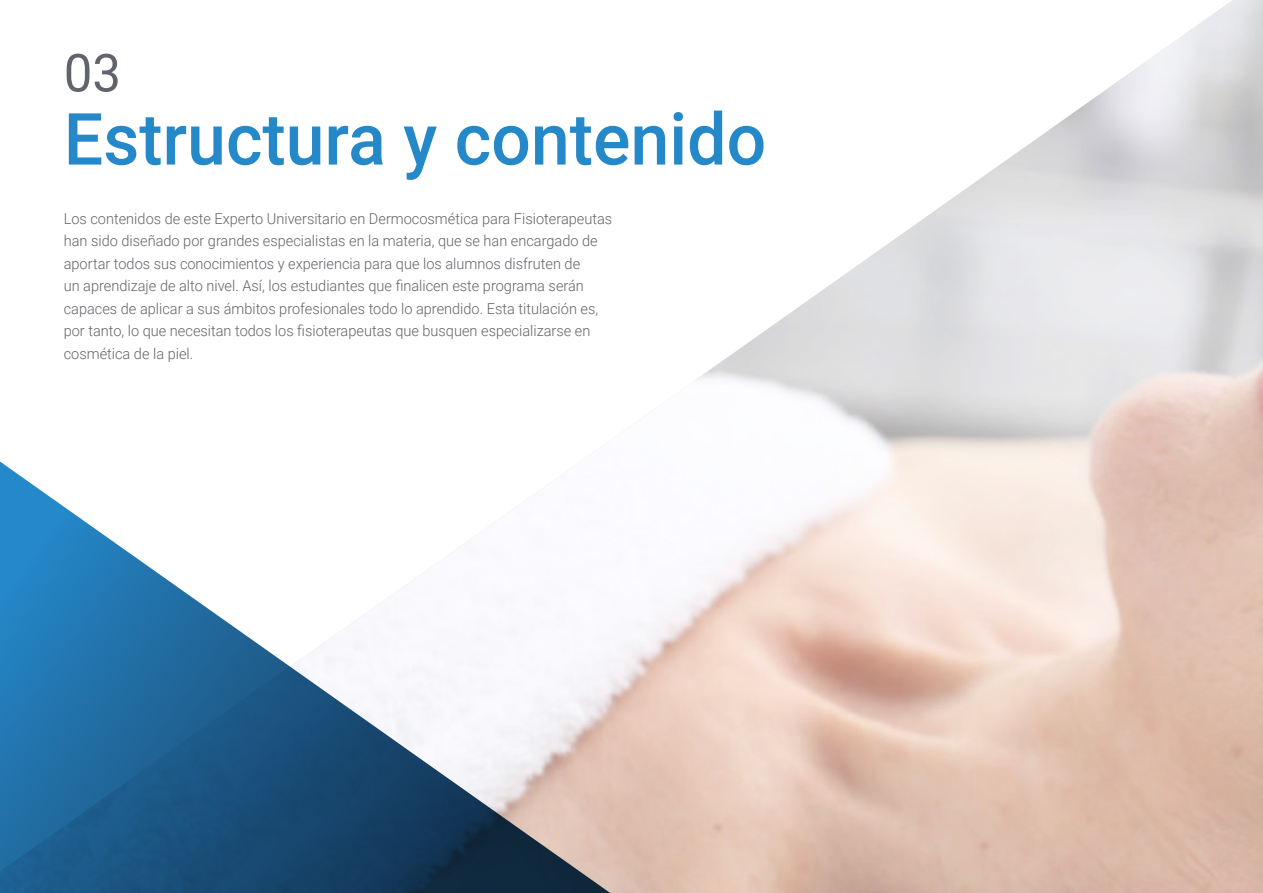
<style>
.page{position:relative;width:1263px;height:893px;background:#fff}
.page>*{position:absolute;margin:0;border:0;box-sizing:border-box;transform-origin:0 0}
.t1{font:500 72px "Roboto";color:#2488c9}
.t2{font:52.5px "Roboto";color:#61646a}
.t3{font:300 15px/22.5px "Roboto";color:#61646a}
</style>
<div class="page">
<svg style="left:0;top:446px;width:640px;height:447px"></svg>
<h2 class="t2" style="left:64px;top:36px;width:59px">03</h2>
<h1 class="t1" style="left:64px;top:89px;width:704px">Estructura y contenido</h1>
<p class="t3" style="left:64px;top:207px;width:550px">Los contenidos de este Experto Universitario en Dermocosmética para Fisioterapeutas han sido diseñado por grandes especialistas en la materia, que se han encargado de aportar todos sus conocimientos y experiencia para que los alumnos disfruten de<br>un aprendizaje de alto nivel. Así, los estudiantes que finalicen este programa serán capaces de aplicar a sus ámbitos profesionales todo lo aprendido. Esta titulación es, por tanto, lo que necesitan todos los fisioterapeutas que busquen especializarse en cosmética de la piel.</p>
</div>
